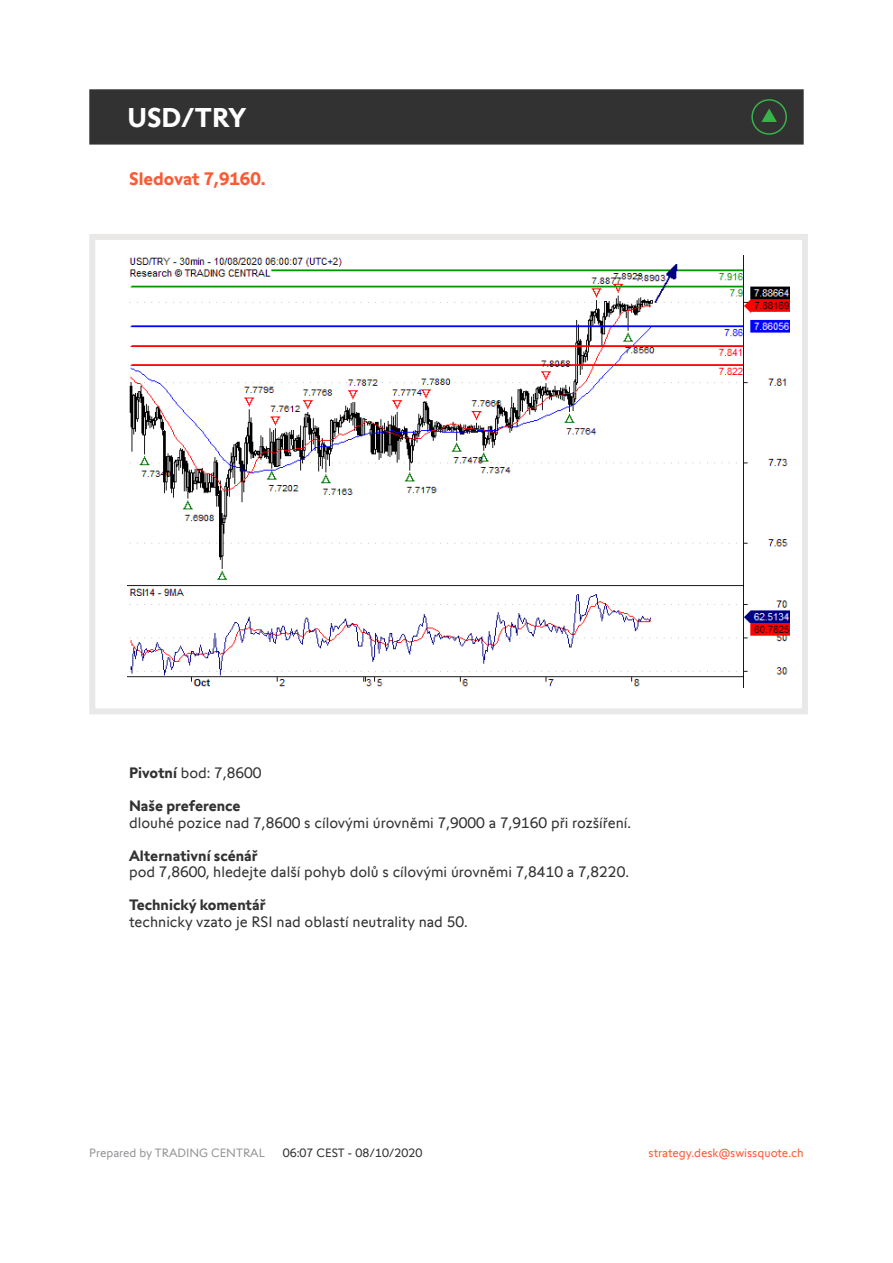
<style>
.page{position:relative;width:893px;height:1263px;background:#fff}
.page>*{position:absolute;margin:0;border:0;box-sizing:border-box;transform-origin:0 0}
.t1{font:700 27px "Swissquote CT";color:#fff}
.t2{font:700 18px "Swissquote CT";color:#fa5b35}
.t3{font:15px "Swissquote CT";color:#323232}
.t4{font:700 15px "Swissquote CT";color:#323232}
.t5{font:12px "Swissquote CT";color:#fa5b35}
.t6{font:12px "Swissquote CT";color:#939598}
.t7{font:12px "Swissquote CT";color:#323232}
.s1{font-weight:700}
</style>
<div class="page">
<div style="left:89px;top:234px;width:719px;height:480px;border:6px solid #e9e8e7"></div>
<div style="left:89px;top:89px;width:715px;height:56px;background:#323232;border:2px solid #323232"></div>
<img style="left:128px;top:255px;width:661px;height:432px">
<svg style="left:751px;top:99px;width:36px;height:36px"></svg>
<h1 class="t1" style="left:128px;top:101px;width:120px">USD/TRY</h1>
<p class="t2" style="left:129px;top:168px;width:138px">Sledovat 7,9160.</p>
<p class="t3" style="left:129px;top:764px;width:134px"><span class="s1">Pivotní</span> bod: 7,8600</p>
<p class="t4" style="left:129px;top:797px;width:113px">Naše preference</p>
<p class="t3" style="left:129px;top:814px;width:503px">dlouhé pozice nad 7,8600 s cílovými úrovněmi 7,9000 a 7,9160 při rozšíření.</p>
<p class="t4" style="left:129px;top:846px;width:130px">Alternativní scénář</p>
<p class="t3" style="left:129px;top:863px;width:501px">pod 7,8600, hledejte další pohyb dolů s cílovými úrovněmi 7,8410 a 7,8220.</p>
<p class="t4" style="left:129px;top:896px;width:138px">Technický komentář</p>
<p class="t3" style="left:129px;top:913px;width:340px">technicky vzato je RSI nad oblastí neutrality nad 50.</p>
<p class="t6" style="left:89px;top:1145px;width:177px">Prepared by TRADING CENTRAL</p>
<p class="t7" style="left:283px;top:1145px;width:141px">06:07 CEST - 08/10/2020</p>
<p class="t5" style="left:649px;top:1145px;width:157px">strategy.desk@swissquote.ch</p>
</div>
